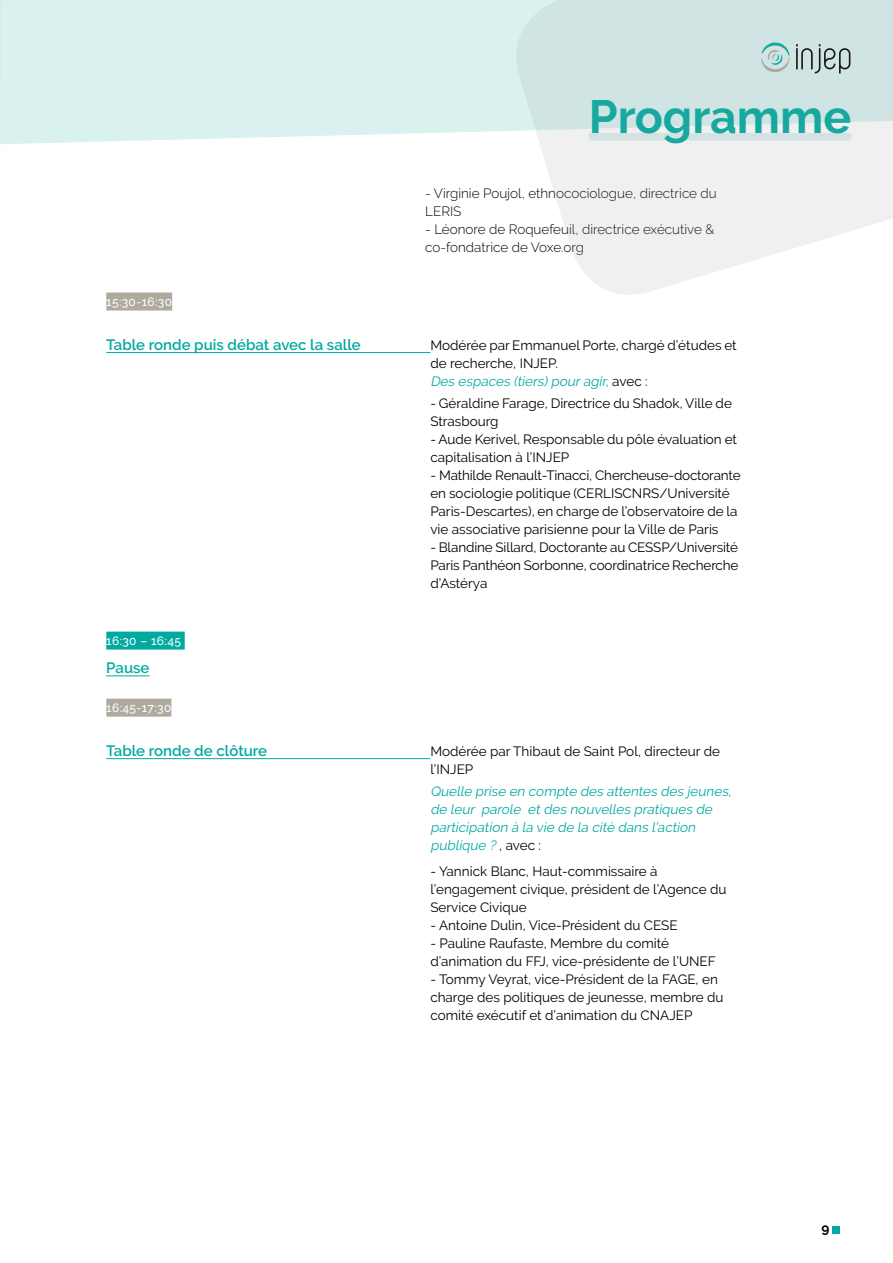
<style>
.page{position:relative;width:893px;height:1263px;background:#fff}
.page>*{position:absolute;margin:0;border:0;box-sizing:border-box;transform-origin:0 0}
.t1{font:700 46.5px "Raleway";color:#00aaa1}
.t2{font:600 15px "Raleway";color:#00aaa1}
.t3{font:13.5px/18px "Raleway";color:#000}
.t4{font:italic 13.5px/18px "Raleway";color:#00aaa1}
.t5{font:300 13.5px/18px "Raleway";color:#000}
.t6{font:700 13.5px "Raleway";color:#000}
.t7{font:500 12px "Raleway";letter-spacing:.03em;color:#fff}
.s1{font-style:italic;color:#00a8a1}
.s2{font-style:normal;color:#000}
</style>
<div class="page">
<div style="left:1px;top:0;width:500px;height:144px;background:#d9f2f0"></div>
<div style="left:832px;top:1226px;width:8px;height:7px;background:#00aaa1"></div>
<svg style="left:0;top:0;width:1px;height:145px"></svg>
<div style="left:106px;top:293px;width:66px;height:18px;background:#b0aa9e"></div>
<hr style="left:106px;top:352px;width:324px;height:1px;background:#00aaa1">
<div style="left:106px;top:632px;width:79px;height:18px;background:#00aaa1"></div>
<hr style="left:106px;top:676px;width:44px;height:1px;background:#00aaa1">
<div style="left:106px;top:699px;width:65px;height:18px;background:#b0aa9e"></div>
<hr style="left:106px;top:758px;width:324px;height:1px;background:#00aaa1">
<svg style="left:501px;top:0;width:392px;height:295px"></svg>
<h1 class="t1" style="left:589px;top:90px;width:264px">Programme</h1>
<p class="t5" style="left:425px;top:184px;width:293px">- Virginie Poujol, ethnocociologue, directrice du<br>LERIS</p>
<p class="t5" style="left:425px;top:220px;width:291px">- Léonore de Roquefeuil, directrice exécutive &amp; co-fondatrice de Voxe.org</p>
<p class="t7" style="left:106px;top:295px;width:67px">15:30-16:30</p>
<p class="t2" style="left:106px;top:336px;width:256px">Table ronde puis débat avec la salle</p>
<p class="t3" style="left:430px;top:336px;width:308px">Modérée par Emmanuel Porte, chargé d’études et de recherche, INJEP.<br><span class="s1">Des espaces (tiers)pouragir,</span>a v e c :</p>
<p class="t3" style="left:430px;top:394px;width:303px">- Géraldine Farage, Directrice du Shadok, Ville de<br>Strasbourg</p>
<p class="t3" style="left:430px;top:430px;width:308px">- Aude Kerivel, Responsable du pôle évaluation et capitalisation à l’INJEP</p>
<p class="t3" style="left:430px;top:466px;width:312px">- Mathilde Renault-Tinacci, Chercheuse-doctorante en sociologie politique (CERLISCNRS/Université Paris-Descartes), en charge de l’observatoire de la vie associative parisienne pour la Ville de Paris</p>
<p class="t3" style="left:430px;top:538px;width:310px;text-align:justify">- Blandine Sillard, Doctorante au CESSP/Université Paris Panthéon Sorbonne, coordinatrice Recherche d’Astérya</p>
<p class="t7" style="left:106px;top:634px;width:76px">16:30 – 16:45</p>
<p class="t2" style="left:106px;top:659px;width:45px">Pause</p>
<p class="t7" style="left:106px;top:701px;width:67px">16:45-17:30</p>
<p class="t2" style="left:106px;top:742px;width:162px">Table ronde de clôture</p>
<p class="t3" style="left:430px;top:742px;width:291px">Modérée par Thibaut de Saint Pol, directeur de l’INJEP</p>
<p class="t4" style="left:430px;top:782px;width:305px">Quelle prise en compte des attentes des jeunes, de leur parole etdes nouvelles pratiques de participation à la vie de la cité dans l’action publique ? <span class="s2">, a ve c :</span></p>
<p class="t3" style="left:430px;top:863px;width:298px">- Yannick Blanc, Haut-commissaire à l’engagement civique, président de l’Agence du<br>Service Civique</p>
<p class="t3" style="left:430px;top:917px;width:249px">- Antoine Dulin, Vice-Président du CESE</p>
<p class="t3" style="left:430px;top:935px;width:287px">- Pauline Raufaste, Membre du comité d’animation du FFJ, vice-présidente de l’UNEF</p>
<p class="t3" style="left:430px;top:971px;width:295px">- Tommy Veyrat, vice-Président de la FAGE, en charge des politiques de jeunesse, membre du comité exécutif et d’animation du CNAJEP</p>
<p class="t6" style="left:821px;top:1221px;width:9px">9</p>
</div>
